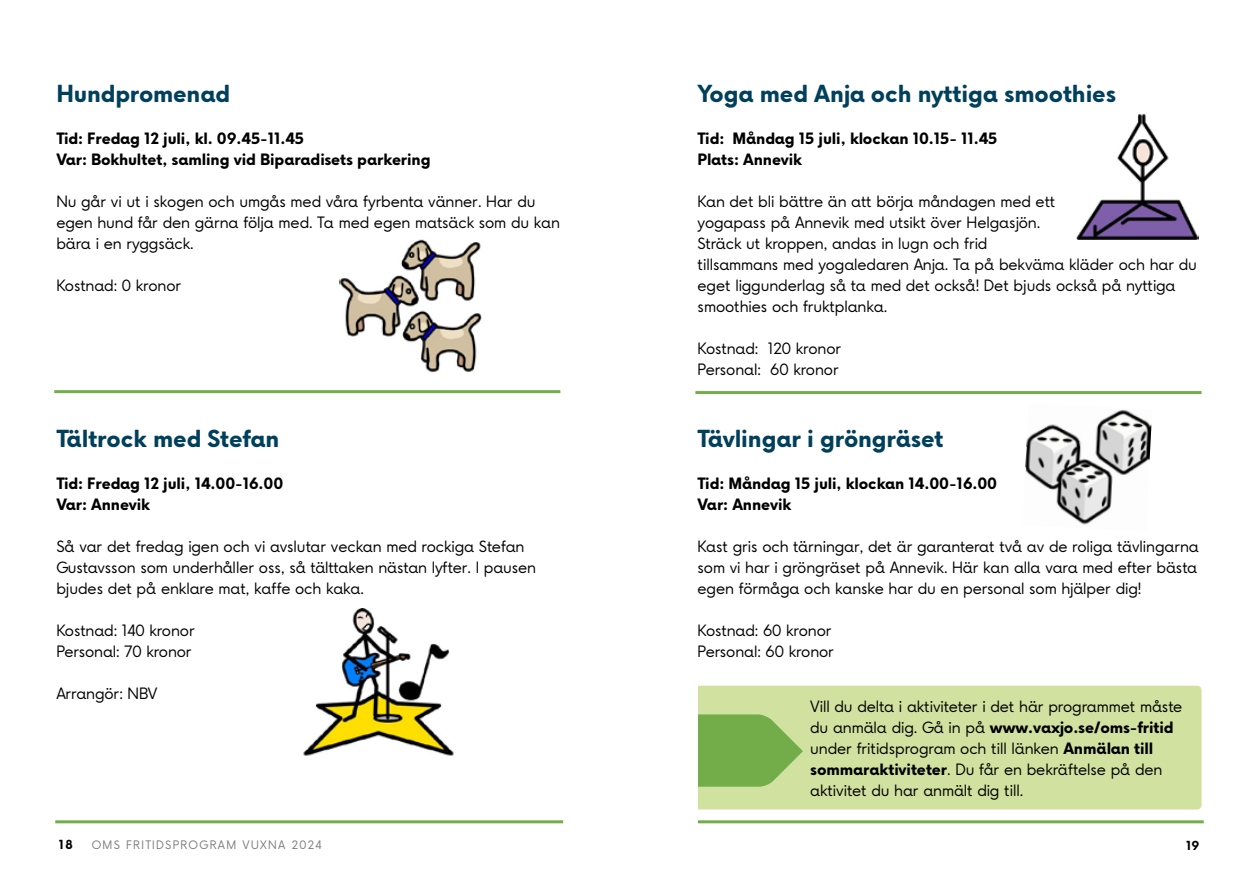
<style>
.page{position:relative;width:1259px;height:893px;background:#fff}
.page>*{position:absolute;margin:0;border:0;box-sizing:border-box;transform-origin:0 0}
.t1{font:700 22.5px "Vaxjo Now";letter-spacing:-.005em;color:#00405c}
.t2{font:15px/21px "Vaxjo Now";letter-spacing:-.005em;color:#000}
.t3{font:700 15px/21px "Vaxjo Now";letter-spacing:-.005em;color:#000}
.t4{font:700 12px "Vaxjo Now";color:#000}
.t5{font:11.25px "Vaxjo Now";letter-spacing:.12em;color:#7c7b7b}
.s1{font-weight:700}
</style>
<div class="page">
<hr style="left:55px;top:820px;width:508px;height:3px;background:#72ad4a">
<hr style="left:694px;top:820px;width:509px;height:3px;background:#72ad4a">
<div style="left:694px;top:686px;width:507px;height:123px;background:#d1e19f;border-radius:5px"></div>
<svg style="left:697px;top:714px;width:106px;height:73px"></svg>
<div style="left:585px;top:674px;width:112px;height:209px;background:#fff"></div>
<img style="left:1025px;top:409px;width:127px;height:116px">
<hr style="left:54px;top:390px;width:506px;height:3px;background:#72ad4a">
<hr style="left:695px;top:391px;width:506px;height:3px;background:#72ad4a">
<img style="left:339px;top:239px;width:143px;height:134px">
<img style="left:1076px;top:113px;width:122px;height:127px">
<img style="left:303px;top:608px;width:151px;height:148px">
<h1 class="t1" style="left:56px;top:78px;width:175px">Hundpromenad</h1>
<p class="t3" style="left:56px;top:128px;width:376px">Tid: Fredag 12 juli, kl. 09.45-11.45<br>Var: Bokhultet, samling vid Biparadisets parkering</p>
<p class="t2" style="left:56px;top:191px;width:505px">Nu går vi ut i skogen och umgås med våra fyrbenta vänner. Har du egen hund får den gärna följa med. Ta med egen matsäck som du kan bära i en ryggsäck.</p>
<p class="t2" style="left:56px;top:275px;width:126px">Kostnad: 0 kronor</p>
<h1 class="t1" style="left:56px;top:423px;width:225px">Tältrock med Stefan</h1>
<p class="t3" style="left:56px;top:473px;width:228px">Tid: Fredag 12 juli, 14.00-16.00<br>Var: Annevik</p>
<p class="t2" style="left:56px;top:536px;width:481px">Så var det fredag igen och vi avslutar veckan med rockiga Stefan<br>Gustavsson som underhåller oss, så tälttaken nästan lyfter. I pausen bjudes det på enklare mat, kaffe och kaka.</p>
<p class="t2" style="left:56px;top:620px;width:140px">Kostnad: 140 kronor<br>Personal: 70 kronor</p>
<p class="t2" style="left:56px;top:683px;width:102px">Arrangör: NBV</p>
<h1 class="t1" style="left:697px;top:78px;width:420px">Yoga med Anja och nyttiga smoothies</h1>
<p class="t3" style="left:697px;top:128px;width:301px">Tid: Måndag 15 juli, klockan 10.15- 11.45<br>Plats: Annevik</p>
<p class="t2" style="left:697px;top:191px;width:501px">Kan det bli bättre än att börja måndagen med ett<br>yogapass på Annevik med utsikt över Helgasjön.<br>Sträck ut kroppen, andas in lugn och frid<br>tillsammans med yogaledaren Anja. Ta på bekväma kläder och har du eget liggunderlag så ta med det också! Det bjuds också på nyttiga smoothies och fruktplanka.</p>
<p class="t2" style="left:697px;top:338px;width:145px">Kostnad: 120 kronor<br>Personal: 60 kronor</p>
<h1 class="t1" style="left:697px;top:423px;width:247px">Tävlingar i gröngräset</h1>
<p class="t3" style="left:697px;top:473px;width:301px">Tid: Måndag 15 juli, klockan 14.00-16.00<br>Var: Annevik</p>
<p class="t2" style="left:697px;top:536px;width:503px;text-align:justify">Kast gris och tärningar, det är garanterat två av de roliga tävlingarna som vi har i gröngräset på Annevik. Här kan alla vara med efter bästa egen förmåga och kanske har du en personal som hjälper dig!</p>
<p class="t2" style="left:697px;top:620px;width:138px">Kostnad: 60 kronor<br>Personal: 60 kronor</p>
<p class="t2" style="left:810px;top:696px;width:374px">Vill du delta i aktiviteter i det här programmet måste du anmäla dig. Gå in på <span class="s1">www.vaxjo.se/oms-fritid </span>under fritidsprogram och till länken <span class="s1">Anmälan till sommaraktiviteter</span>. Du får en bekräftelse på den aktivitet du har anmält dig till.</p>
<p class="t4" style="left:59px;top:836px;width:16px">18</p>
<p class="t5" style="left:92px;top:837px;width:231px">OMS FRITIDSPROGRAM VUXNA 2024</p>
<p class="t4" style="left:1186px;top:837px;width:15px">19</p>
</div>
